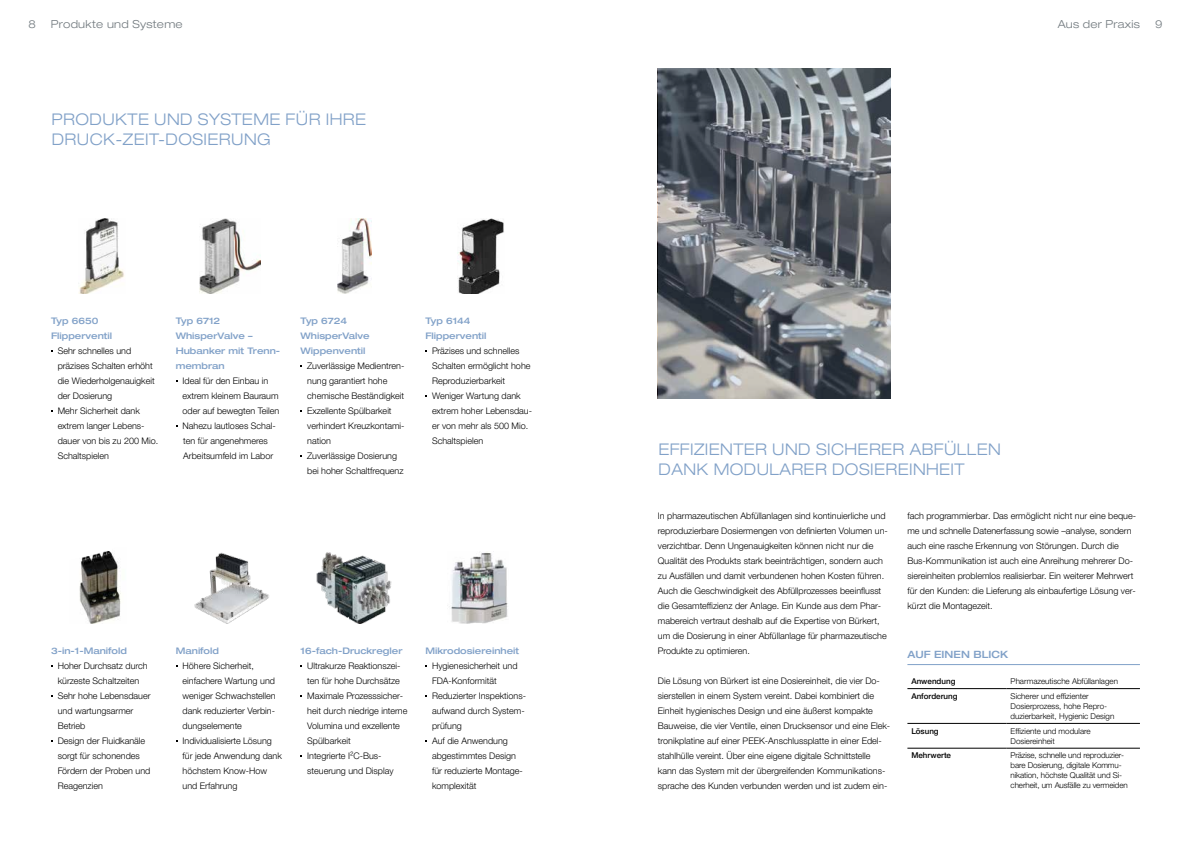
<style>
.page{position:relative;width:1191px;height:842px;background:#fff}
.page>*{position:absolute;margin:0;border:0;box-sizing:border-box;transform-origin:0 0}
.t1{font:300 expanded 16px/20px "Helvetica Neue LTW1 G";letter-spacing:.025em;color:#81a1c8}
.t2{font:300 expanded 11px "Helvetica Neue LTW1 G";letter-spacing:.025em;color:#727a7f}
.t3{font:500 expanded 10px "Helvetica Neue LTW1 G";letter-spacing:.005em;color:#81a1c8}
.t4{font:300 9px/15px "Helvetica Neue LTW1 G";color:#000}
.t5{font:500 expanded 9px/15px "Helvetica Neue LTW1 G";color:#81a1c8}
.t6{font:300 8px/10px "Helvetica Neue LTW1 G";letter-spacing:-.01em;color:#000}
.t7{font:500 8px "Helvetica Neue LTW1 G";color:#000}
</style>
<div class="page">
<img style="left:79px;top:551px;width:42px;height:73px">
<img style="left:79px;top:219px;width:45px;height:75px">
<img style="left:199px;top:219px;width:62px;height:75px">
<img style="left:194px;top:552px;width:75px;height:72px">
<img style="left:338px;top:218px;width:33px;height:76px">
<img style="left:457px;top:219px;width:47px;height:75px">
<svg style="left:907px;top:689px;width:233px;height:59px"></svg>
<hr style="left:907px;top:688px;width:99px;height:1px;background:#000">
<hr style="left:1006px;top:688px;width:134px;height:1px;background:#000">
<hr style="left:907px;top:723px;width:99px;height:1px;background:#000">
<hr style="left:1006px;top:723px;width:134px;height:1px;background:#000">
<hr style="left:907px;top:748px;width:99px;height:1px;background:#000">
<hr style="left:1006px;top:748px;width:134px;height:1px;background:#000">
<hr style="left:907px;top:664px;width:233px;height:1px;background:#81a1c8">
<svg style="left:658px;top:69px;width:233px;height:330px;background:#70747a"></svg>
<img style="left:316px;top:552px;width:76px;height:72px">
<img style="left:449px;top:551px;width:59px;height:73px">
<p class="t2" style="left:28px;top:17px;width:9px">8</p>
<p class="t2" style="left:51px;top:17px;width:133px">Produkte und Systeme</p>
<p class="t2" style="left:1057px;top:17px;width:84px">Aus der Praxis</p>
<p class="t2" style="left:1155px;top:17px;width:9px">9</p>
<h1 class="t1" style="left:52px;top:109px;width:316px">PRODUKTE UND SYSTEME FÜR IHRE<br>DRUCK-ZEIT-DOSIERUNG</h1>
<p class="t5" style="left:51px;top:313px;width:63px">Typ 6650<br>Flipperventil</p>
<p class="t4" style="left:58px;top:343px;width:102px">Sehr schnelles und präzises Schalten erhöht die Wiederholgenauigkeit der Dosierung<br>Mehr Sicherheit dank extrem langer Lebens&shy;dauer von bis zu 200 Mio.<br>Schaltspielen</p>
<p class="t5" style="left:176px;top:313px;width:106px">Typ 6712<br>WhisperValve –<br>Hubanker mit Trenn&shy;membran</p>
<p class="t4" style="left:182px;top:373px;width:98px">Ideal für den Einbau in extrem kleinem Bauraum oder auf bewegten Teilen<br>Nahezu lautloses Schal&shy;ten für angenehmeres<br>Arbeitsumfeld im Labor</p>
<p class="t5" style="left:300px;top:313px;width:71px">Typ 6724<br>WhisperValve<br>Wippenventil</p>
<p class="t4" style="left:307px;top:358px;width:99px">Zuverlässige Medientren&shy;nung garantiert hohe chemische Beständigkeit<br>Exzellente Spülbarkeit verhindert Kreuzkontami&shy;nation<br>Zuverlässige Dosierung bei hoher Schaltfrequenz</p>
<p class="t5" style="left:425px;top:313px;width:63px">Typ 6144<br>Flipperventil</p>
<p class="t4" style="left:432px;top:343px;width:101px">Präzises und schnelles<br>Schalten ermöglicht hohe<br>Reproduzierbarkeit<br>Weniger Wartung dank extrem hoher Lebensdau&shy;er von mehr als 500 Mio.<br>Schaltspielen</p>
<p class="t5" style="left:51px;top:643px;width:77px">3-in-1-Manifold</p>
<p class="t4" style="left:58px;top:658px;width:94px">Hoher Durchsatz durch kürzeste Schaltzeiten<br>Sehr hohe Lebensdauer und wartungsarmer<br>Betrieb<br>Design der Fluidkanäle sorgt für schonendes<br>Fördern der Proben und<br>Reagenzien</p>
<p class="t5" style="left:176px;top:643px;width:45px">Manifold</p>
<p class="t4" style="left:182px;top:658px;width:101px">Höhere Sicherheit, einfachere Wartung und weniger Schwachstellen dank reduzierter Verbin&shy;dungselemente<br>Individualisierte Lösung für jede Anwendung dank höchstem Know-How und Erfahrung</p>
<p class="t5" style="left:300px;top:643px;width:103px">16-fach-Druckregler</p>
<p class="t4" style="left:307px;top:658px;width:102px">Ultrakurze Reaktionszei&shy;ten für hohe Durchsätze<br>Maximale Prozesssicher&shy;heit durch niedrige interne<br>Volumina und exzellente<br>Spülbarkeit<br>Integrierte I²C-Bus&shy;steuerung und Display</p>
<p class="t5" style="left:425px;top:643px;width:95px">Mikrodosiereinheit</p>
<p class="t4" style="left:432px;top:658px;width:95px">Hygienesicherheit und<br>FDA-Konformität<br>Reduzierter Inspektions&shy;aufwand durch System&shy;prüfung<br>Auf die Anwendung abgestimmtes Design für reduzierte Montage&shy;komplexität</p>
<h1 class="t1" style="left:658px;top:439px;width:344px">EFFIZIENTER UND SICHERER ABFÜLLEN<br>DANK MODULARER DOSIEREINHEIT</h1>
<p class="t4" style="left:658px;top:508px;width:231px">In pharmazeutischen Abfüllanlagen sind kontinuierliche und reproduzierbare Dosiermengen von definierten Volumen un&shy;verzichtbar. Denn Ungenauigkeiten können nicht nur die Qualität des Produkts stark beeinträchtigen, sondern auch zu Ausfällen und damit verbundenen hohen Kosten führen.<br>Auch die Geschwindigkeit des Abfüllprozesses beeinflusst die Gesamteffizienz der Anlage. Ein Kunde aus dem Phar&shy;mabereich vertraut deshalb auf die Expertise von Bürkert, um die Dosierung in einer Abfüllanlage für pharmazeutische Produkte zu optimieren.</p>
<p class="t4" style="left:658px;top:673px;width:234px">Die Lösung von Bürkert ist eine Dosiereinheit, die vier Do&shy;sierstellen in einem System vereint. Dabei kombiniert die Einheit hygienisches Design und eine äußerst kompakte Bauweise, die vier Ventile, einen Drucksensor und eine Elek&shy;tronikplatine auf einer PEEK-Anschlussplatte in einer Edel&shy;stahlhülle vereint. Über eine eigene digitale Schnittstelle kann das System mit der übergreifenden Kommunikations&shy;sprache des Kunden verbunden werden und ist zudem ein-</p>
<p class="t4" style="left:907px;top:508px;width:230px">fach programmierbar. Das ermöglicht nicht nur eine beque&shy;me und schnelle Datenerfassung sowie –analyse, sondern auch eine rasche Erkennung von Störungen. Durch die Bus-Kommunikation ist auch eine Anreihung mehrerer Do&shy;siereinheiten problemlos realisierbar. Ein weiterer Mehrwert für den Kunden: die Lieferung als einbaufertige Lösung ver&shy;kürzt die Montagezeit.</p>
<p class="t3" style="left:907px;top:648px;width:102px">AUF EINEN BLICK</p>
<p class="t7" style="left:911px;top:676px;width:46px">Anwendung</p>
<p class="t6" style="left:1010px;top:676px;width:109px">Pharmazeutische Abfüllanlagen</p>
<p class="t7" style="left:911px;top:691px;width:48px">Anforderung</p>
<p class="t6" style="left:1010px;top:691px;width:105px">Sicherer und effizienter<br>Dosierprozess, hohe Repro&shy;duzierbarkeit, Hygienic Design</p>
<p class="t7" style="left:911px;top:726px;width:29px">Lösung</p>
<p class="t6" style="left:1010px;top:726px;width:82px">Effiziente und modulare<br>Dosiereinheit</p>
<p class="t7" style="left:911px;top:751px;width:41px">Mehrwerte</p>
<p class="t6" style="left:1010px;top:750px;width:119px">Präzise, schnelle und reproduzier&shy;bare Dosierung, digitale Kommu&shy;nikation, höchste Qualität und Si&shy;cherheit, um Ausfälle zu vermeiden</p>
</div>
